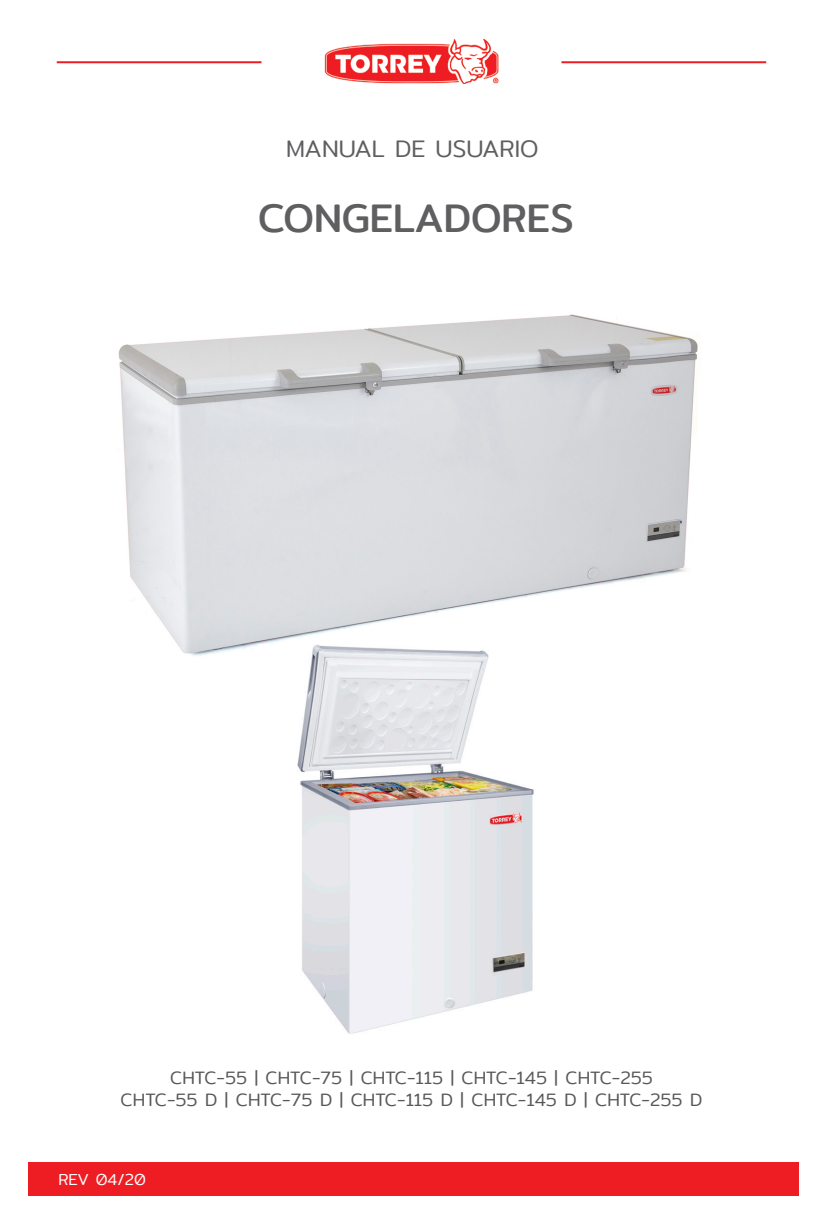
<style>
.page{position:relative;width:823px;height:1219px;background:#fff}
.page>*{position:absolute;margin:0;border:0;box-sizing:border-box;transform-origin:0 0}
.t1{font:40px "Mitr";color:#5f5f62}
.t2{font:300 24px "Mitr";color:#5f5f62}
.t3{font:300 18px/21.6px "Mitr";color:#57585a;text-align:center}
.t4{font:300 16px "Mitr";color:#fff}
</style>
<div class="page">
<img style="left:117px;top:314px;width:581px;height:342px">
<div style="left:28px;top:1162px;width:770px;height:34px;background:#ee1d23"></div>
<hr style="left:57px;top:61px;width:204px;height:2px;background:#ee1d23">
<hr style="left:561px;top:61px;width:204px;height:2px;background:#ee1d23">
<img style="left:324px;top:39px;width:174px;height:45px">
<img style="left:258px;top:645px;width:306px;height:389px">
<h2 class="t2" style="left:286px;top:131px;width:254px">MANUAL DE USUARIO</h2>
<h1 class="t1" style="left:258px;top:189px;width:317px">CONGELADORES</h1>
<p class="t3" style="left:121px;top:1067px;width:583px">CHTC-55 | CHTC-75 | CHTC-115 | CHTC-145 | CHTC-255<br>CHTC-55 D | CHTC-75 D | CHTC-115 D | CHTC-145 D | CHTC-255 D</p>
<p class="t4" style="left:58px;top:1168px;width:89px">REV 04/20</p>
</div>
